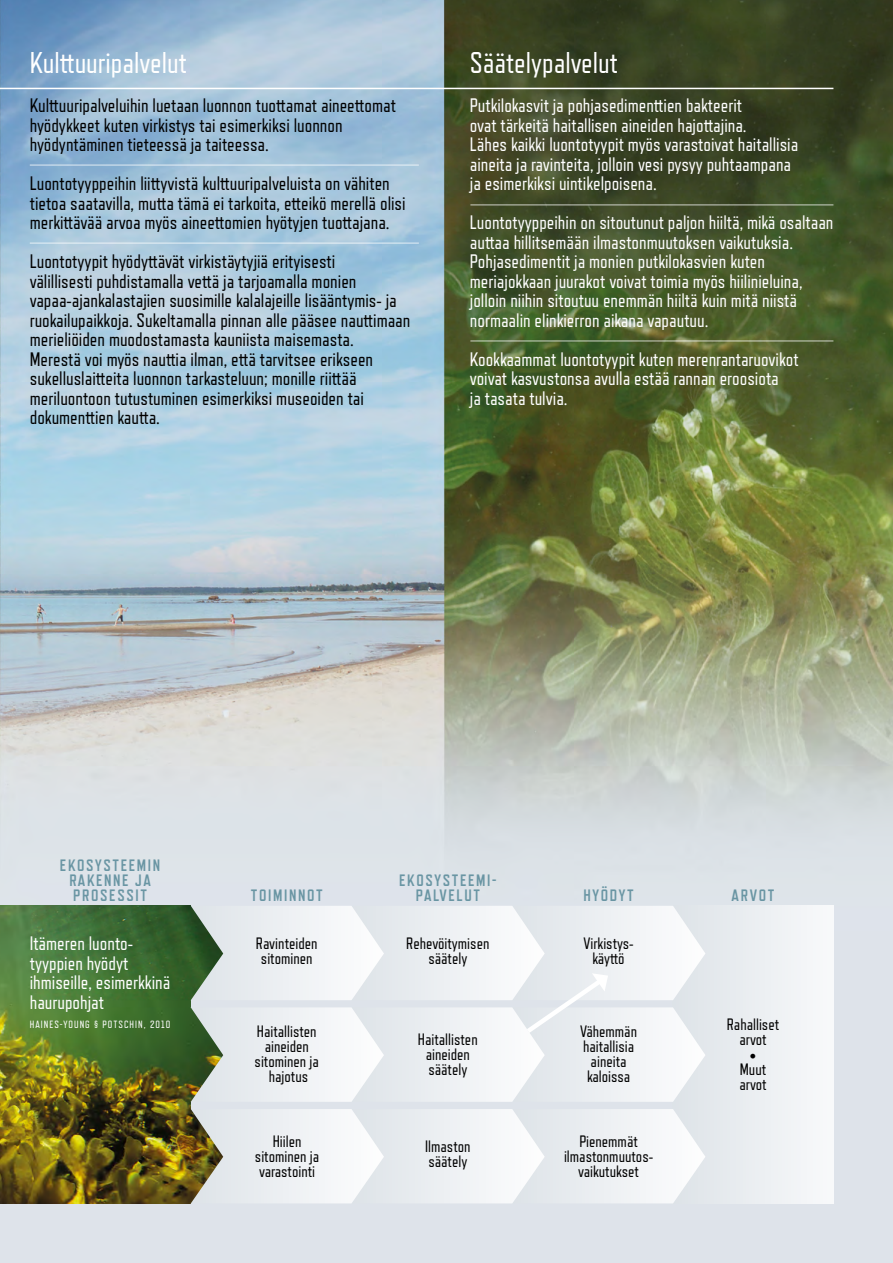
<style>
.page{position:relative;width:893px;height:1263px;background:#fff}
.page>*{position:absolute;margin:0;border:0;box-sizing:border-box;transform-origin:0 0}
.A-OtsikkoPieni{font:30px "Refrigerator Deluxe";color:#fff}
.A-KuvatekstiNega{font:19.5px/19.5px "Refrigerator Deluxe";color:#000}
.A-KuvatekstiNega-2{font:19.5px/19.5px "Refrigerator Deluxe";color:#fff}
.t1{font:16.5px/15px "Refrigerator Deluxe";color:#000;text-align:center}
.t2{font:700 16.5px/15px "Refrigerator Deluxe";letter-spacing:.1em;color:#6995a3;text-align:center}
.t3{font:10.5px "Refrigerator Deluxe";letter-spacing:.1em;color:#fff}
</style>
<div class="page">
<img style="left:0;top:0;width:893px;height:1263px">
<svg style="left:0;top:0;width:1px;height:475px"></svg>
<svg style="left:444px;top:0;width:449px;height:475px;background:#455228"></svg>
<div style="left:673px;top:906px;width:160px;height:297px;background:#edf0f3"></div>
<img style="left:0;top:906px;width:190px;height:297px">
<img style="left:30px;top:906px;width:160px;height:94px">
<svg style="left:223px;top:1109px;width:482px;height:94px"></svg>
<img style="left:30px;top:1109px;width:193px;height:94px">
<img style="left:30px;top:1007px;width:160px;height:95px">
<svg style="left:190px;top:906px;width:515px;height:196px"></svg>
<hr style="left:0;top:88px;width:833px;height:1px;background:#fff">
<hr style="left:30px;top:164px;width:389px;height:2px;background:#fff">
<hr style="left:30px;top:242px;width:389px;height:2px;background:#fff">
<hr style="left:470px;top:204px;width:363px;height:2px;background:#fff">
<hr style="left:470px;top:340px;width:363px;height:2px;background:#fff">
<p class="A-OtsikkoPieni" style="left:30px;top:45px;width:158px">Kulttuuripalvelut</p>
<p class="A-KuvatekstiNega" style="left:30px;top:96px;width:368px">Kulttuuripalveluihin luetaan luonnon tuottamat aineettomat hyödykkeet kuten virkistys tai esimerkiksi luonnon hyödyntäminen tieteessä ja taiteessa.</p>
<p class="A-KuvatekstiNega" style="left:30px;top:174px;width:377px">Luontotyyppeihin liittyvistä kulttuuripalveluista on vähiten tietoa saatavilla, mutta tämä ei tarkoita, etteikö merellä olisi merkittävää arvoa myös aineettomien hyötyjen tuottajana.</p>
<p class="A-KuvatekstiNega" style="left:30px;top:252px;width:382px">Luontotyypit hyödyttävät virkistäytyjiä erityisesti<br>välillisesti puhdistamalla vettä ja tarjoamalla monien vapaa-ajankalastajien suosimille kalalajeille lisääntymis- ja ruokailupaikkoja. Sukeltamalla pinnan alle pääsee nauttimaan merieliöiden muodostamasta kauniista maisemasta.</p>
<p class="A-KuvatekstiNega" style="left:30px;top:349px;width:345px">Merestä voi myös nauttia ilman, että tarvitsee erikseen sukelluslaitteita luonnon tarkasteluun; monille riittää meriluontoon tutustuminen esimerkiksi museoiden tai dokumenttien kautta.</p>
<p class="A-OtsikkoPieni" style="left:470px;top:45px;width:150px">Säätelypalvelut</p>
<p class="A-KuvatekstiNega-2" style="left:470px;top:96px;width:274px">Putkilokasvit ja pohjasedimenttien bakteerit</p>
<p class="A-KuvatekstiNega-2" style="left:470px;top:115px;width:278px">ovat tärkeitä haitallisen aineiden hajottajina.</p>
<p class="A-KuvatekstiNega-2" style="left:470px;top:135px;width:330px">Lähes kaikki luontotyypit myös varastoivat haitallisia aineita ja ravinteita, jolloin vesi pysyy puhtaampana</p>
<p class="A-KuvatekstiNega-2" style="left:470px;top:174px;width:188px">ja esimerkiksi uintikelpoisena.</p>
<p class="A-KuvatekstiNega-2" style="left:470px;top:213px;width:365px">Luontotyyppeihin on sitoutunut paljon hiiltä, mikä osaltaan auttaa hillitsemään ilmastonmuutoksen vaikutuksia.<br>Pohjasedimentit ja monien putkilokasvien kuten meriajokkaan juurakot voivat toimia myös hiilinieluina, jolloin niihin sitoutuu enemmän hiiltä kuin mitä niistä normaalin elinkierron aikana vapautuu.</p>
<p class="A-KuvatekstiNega-2" style="left:470px;top:349px;width:330px">Kookkaammat luontotyypit kuten merenrantaruovikot voivat kasvustonsa avulla estää rannan eroosiota</p>
<p class="A-KuvatekstiNega-2" style="left:470px;top:388px;width:99px">ja tasata tulvia.</p>
<p class="t2" style="left:60px;top:858px;width:102px">EKOSYSTEEMIN<br>RAKENNE JA<br>PROSESSIT</p>
<p class="A-KuvatekstiNega-2" style="left:30px;top:933px;width:142px">Itämeren luonto&shy;tyyppien hyödyt ihmiseille, esimerkkinä haurupohjat</p>
<p class="t3" style="left:30px;top:1018px;width:142px">HAINES-YOUNG § POTSCHIN, 2010</p>
<p class="t2" style="left:251px;top:887px;width:74px">TOIMINNOT</p>
<p class="t1" style="left:256px;top:935px;width:63px">Ravinteiden sitominen</p>
<p class="t2" style="left:399px;top:872px;width:99px">EKOSYSTEEMI-<br>PALVELUT</p>
<p class="t2" style="left:583px;top:887px;width:52px">HYÖDYT</p>
<p class="t2" style="left:732px;top:887px;width:44px">ARVOT</p>
<p class="t1" style="left:406px;top:935px;width:85px">Rehevöitymisen säätely</p>
<p class="t1" style="left:583px;top:935px;width:52px">Virkistys&shy;käyttö</p>
<p class="t1" style="left:255px;top:1024px;width:66px">Haitallisten aineiden sitominen ja hajotus</p>
<p class="t1" style="left:418px;top:1031px;width:61px">Haitallisten aineiden säätely</p>
<p class="t1" style="left:580px;top:1024px;width:58px">Vähemmän haitallisia aineita kaloissa</p>
<p class="t1" style="left:255px;top:1134px;width:66px">Hiilen sitominen ja varastointi</p>
<p class="t1" style="left:425px;top:1138px;width:47px;text-align:left">Ilmaston säätely</p>
<p class="t1" style="left:564px;top:1134px;width:91px">Pienemmät ilmastonmuutos&shy;vaikutukset</p>
<p class="t1" style="left:727px;top:1017px;width:54px">Rahalliset arvot<br>•<br>Muut arvot</p>
</div>
